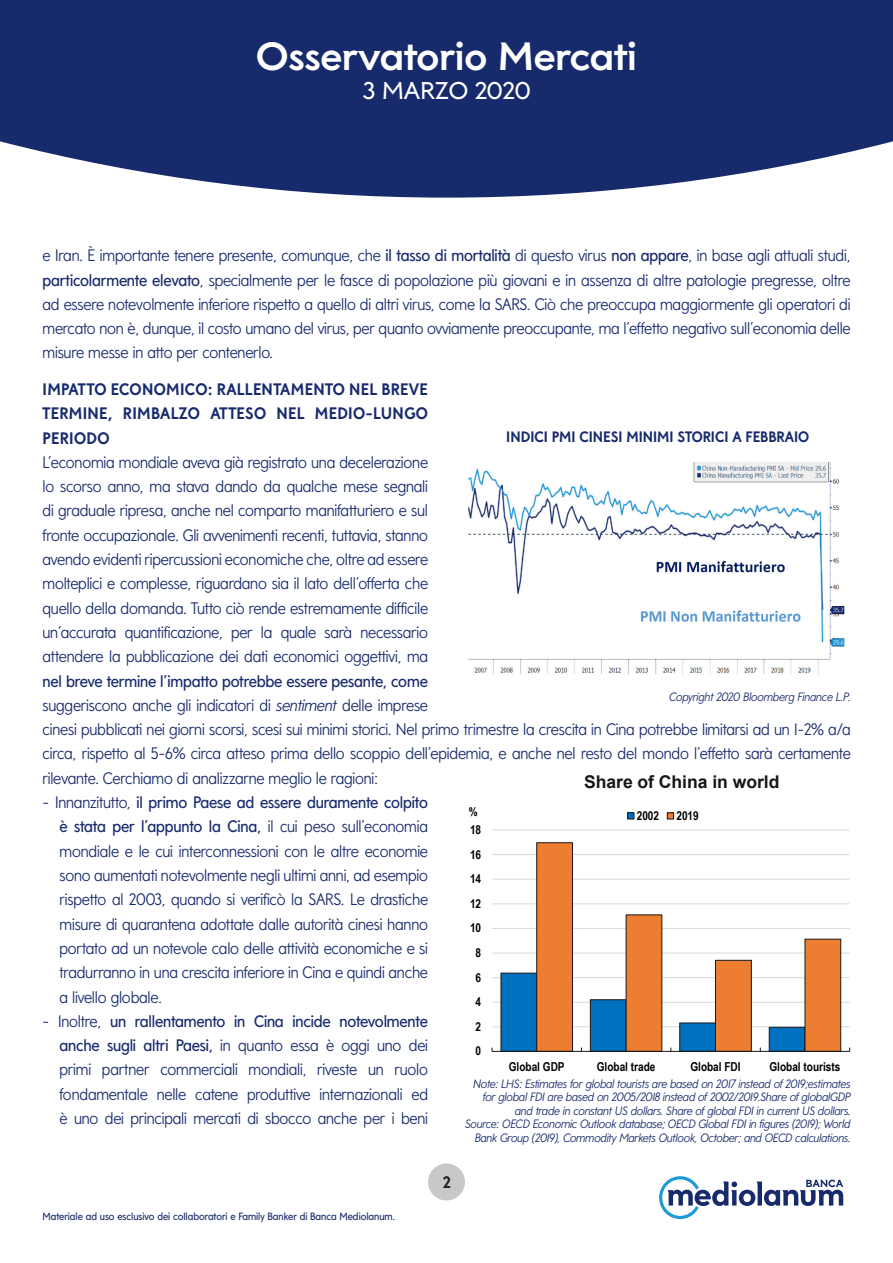
<style>
.page{position:relative;width:893px;height:1263px;background:#fff}
.page>*{position:absolute;margin:0;border:0;box-sizing:border-box;transform-origin:0 0}
.t1{font:39px "Mediolanum Semi serif Headline Bold";color:#fff}
.t2{font:24px "Mediolanum Semi serif Headline Regular";color:#fff}
.t3{font:700 17.55px "Arial";color:#171717}
.t4{font:300 16.5px/24.3px "Mediolanum Sans";letter-spacing:-.01em;color:#172a6c;text-align:justify}
.t5{font:700 16.5px/24.3px "Mediolanum Sans";letter-spacing:.02em;color:#172a6c;text-align:justify}
.t6{font:700 16.5px "Mediolanum Sans";color:#231f20}
.t7{font:700 15px "Mediolanum Sans";color:#172a6c}
.t8{font:700 12.3px "Arial Narrow";letter-spacing:-.005em;color:#000}
.t9{font:italic 300 12px/13.5px "Mediolanum Sans";letter-spacing:-.015em;color:#172a6c;text-align:right}
.t10{font:10.5px "Mediolanum Sans";color:#172a6c}
.s1{font-weight:400}
.s2{font-style:italic}
</style>
<div class="page">
<svg style="left:0;top:0;width:893px;height:198px;background:#2d3e7a"></svg>
<div style="left:428px;top:1163px;width:37px;height:37px;background:#c6c8c9;border-radius:50%"></div>
<svg style="left:659px;top:1176px;width:184px;height:43px"></svg>
<hr style="left:492px;top:1026px;width:358px;height:1px;background:#d9d9d9">
<hr style="left:492px;top:1002px;width:358px;height:1px;background:#d9d9d9">
<hr style="left:492px;top:977px;width:358px;height:1px;background:#d9d9d9">
<hr style="left:492px;top:953px;width:358px;height:1px;background:#d9d9d9">
<hr style="left:492px;top:928px;width:358px;height:1px;background:#d9d9d9">
<hr style="left:492px;top:903px;width:358px;height:1px;background:#d9d9d9">
<hr style="left:492px;top:879px;width:358px;height:1px;background:#d9d9d9">
<hr style="left:492px;top:854px;width:358px;height:1px;background:#d9d9d9">
<hr style="left:492px;top:830px;width:358px;height:1px;background:#d9d9d9">
<svg style="left:536px;top:842px;width:305px;height:209px"></svg>
<hr style="left:492px;top:1051px;width:358px;height:1px;background:#181717">
<svg style="left:501px;top:973px;width:304px;height:79px"></svg>
<div style="left:627px;top:812px;width:7px;height:7px;border:1px solid #181717"></div>
<div style="left:667px;top:813px;width:7px;height:6px;background:#ed7d31"></div>
<div style="left:667px;top:812px;width:7px;height:7px;border:1px solid #181717"></div>
<img style="left:468px;top:461px;width:377px;height:213px">
<h1 class="t1" style="left:256px;top:34px;width:382px">Osservatorio Mercati</h1>
<h2 class="t2" style="left:362px;top:77px;width:170px">3 MARZO 2020</h2>
<p class="t4" style="left:43px;top:244px;width:810px">e Iran. È importante tenere presente, comunque, che <span class="s1">il tasso di mortalità</span> di questo virus <span class="s1">non appare</span>, in base agli attuali studi, <span class="s1">particolarmente elevato</span>, specialmente per le fasce di popolazione più giovani e in assenza di altre patologie pregresse, oltre ad essere notevolmente inferiore rispetto a quello di altri virus, come la SARS. Ciò che preoccupa maggiormente gli operatori di mercato non è, dunque, il costo umano del virus, per quanto ovviamente preoccupante, ma l’effetto negativo sull’economia delle misure messe in atto per contenerlo.</p>
<p class="t5" style="left:43px;top:377px;width:387px">IMPATTO ECONOMICO: RALLENTAMENTO NEL BREVE TERMINE, RIMBALZO ATTESO NEL MEDIO-LUNGO PERIODO</p>
<p class="t4" style="left:43px;top:450px;width:387px">L’economia mondiale aveva già registrato una decelerazione lo scorso anno, ma stava dando da qualche mese segnali di graduale ripresa, anche nel comparto manifatturiero e sul fronte occupazionale. Gli avvenimenti recenti, tuttavia, stanno avendo evidenti ripercussioni economiche che, oltre ad essere molteplici e complesse, riguardano sia il lato dell’offerta che quello della domanda. Tutto ciò rende estremamente difficile un’accurata quantificazione, per la quale sarà necessario attendere la pubblicazione dei dati economici oggettivi, ma <span class="s1">nel breve termine l’impatto potrebbe essere pesante, come </span>suggeriscono anche gli indicatori di <span class="s2">sentiment</span> delle imprese</p>
<p class="t7" style="left:506px;top:428px;width:304px">INDICI PMI CINESI MINIMI STORICI A FEBBRAIO</p>
<p class="t9" style="left:669px;top:690px;width:183px">Copyright 2020 Bloomberg Finance L.P.</p>
<p class="t4" style="left:43px;top:717px;width:810px">cinesi pubblicati nei giorni scorsi, scesi sui minimi storici. Nel primo trimestre la crescita in Cina potrebbe limitarsi ad un 1-2% a/a circa, rispetto al 5-6% circa atteso prima dello scoppio dell’epidemia, e anche nel resto del mondo l’effetto sarà certamente rilevante. Cerchiamo di analizzarne meglio le ragioni:</p>
<p class="t3" style="left:584px;top:770px;width:197px">Share of China in world</p>
<p class="t4" style="left:60px;top:790px;width:370px;text-indent:-17px">- Innanzitutto, <span class="s1">il primo Paese ad essere duramente colpito è stata per l’appunto la Cina,</span> il cui peso sull’economia mondiale e le cui interconnessioni con le altre economie sono aumentati notevolmente negli ultimi anni, ad esempio rispetto al 2003, quando si verificò la SARS. Le drastiche misure di quarantena adottate dalle autorità cinesi hanno portato ad un notevole calo delle attività economiche e si tradurranno in una crescita inferiore in Cina e quindi anche a livello globale.</p>
<p class="t4" style="left:60px;top:1009px;width:370px;text-indent:-17px">- Inoltre, <span class="s1">un rallentamento in Cina incide notevolmente anche sugli altri Paesi,</span> in quanto essa è oggi uno dei primi partner commerciali mondiali, riveste un ruolo fondamentale nelle catene produttive internazionali ed è uno dei principali mercati di sbocco anche per i beni</p>
<p class="t10" style="left:43px;top:1211px;width:354px">Materiale ad uso esclusivo dei collaboratori e Family Banker di Banca Mediolanum.</p>
<p class="t6" style="left:443px;top:1172px;width:9px">2</p>
<p class="t8" style="left:469px;top:803px;width:10px">%</p>
<p class="t8" style="left:637px;top:806px;width:24px">2002</p>
<p class="t8" style="left:676px;top:806px;width:24px">2019</p>
<p class="t8" style="left:470px;top:820px;width:13px">18</p>
<p class="t8" style="left:470px;top:845px;width:13px">16</p>
<p class="t8" style="left:470px;top:869px;width:13px">14</p>
<p class="t8" style="left:470px;top:894px;width:13px">12</p>
<p class="t8" style="left:470px;top:919px;width:13px">10</p>
<p class="t8" style="left:476px;top:943px;width:7px">8</p>
<p class="t8" style="left:476px;top:968px;width:7px">6</p>
<p class="t8" style="left:476px;top:992px;width:7px">4</p>
<p class="t8" style="left:476px;top:1017px;width:7px">2</p>
<p class="t8" style="left:476px;top:1042px;width:7px">0</p>
<p class="t8" style="left:509px;top:1057px;width:57px">Global GDP</p>
<p class="t8" style="left:597px;top:1057px;width:60px">Global trade</p>
<p class="t8" style="left:690px;top:1057px;width:52px">Global FDI</p>
<p class="t8" style="left:769px;top:1057px;width:72px">Global tourists</p>
<p class="t9" style="left:473px;top:1077px;width:379px">Note: LHS: Estimates for global tourists are based on 2017 instead of 2019;estimates for global FDI are based on 2005/2018 instead of 2002/2019.Share of globalGDP and trade in constant US dollars. Share of global FDI in current US dollars.</p>
<p class="t9" style="left:465px;top:1117px;width:387px">Source: OECD Economic Outlook database; OECD Global FDI in figures (2019); World<br>Bank Group (2019), Commodity Markets Outlook, October; and OECD calculations.</p>
</div>
